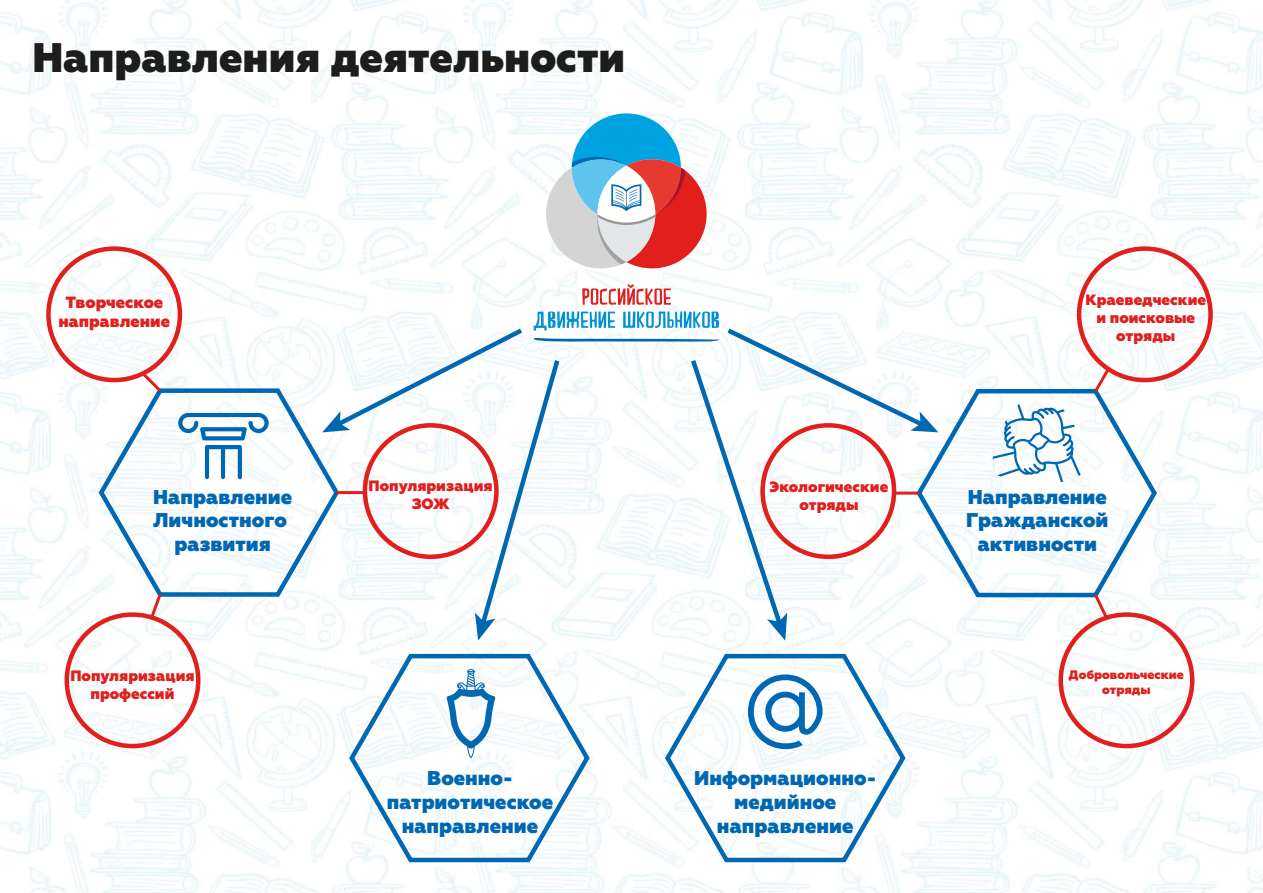
<style>
.page{position:relative;width:1263px;height:893px;background:#fff}
.page>*{position:absolute;margin:0;border:0;box-sizing:border-box;transform-origin:0 0}
.t1{font:800 41.25px "Geometria";color:#1d1d1b}
.t2{font:800 19.95px/23.9px "Geometria";color:#0067b2;text-align:center}
.t3{font:800 16.2px/19.5px "Geometria";color:#e11f1d;text-align:center}
.t4{font:800 15px/18px "Geometria";color:#e11f1d;text-align:center}
.t5{font:800 12.3px/14.7px "Geometria";color:#e11f1d;text-align:center}
</style>
<div class="page">
<img style="left:0;top:0;width:1263px;height:893px">
<svg style="left:582px;top:284px;width:89px;height:21px"></svg>
<svg style="left:546px;top:113px;width:161px;height:155px"></svg>
<svg style="left:96px;top:386px;width:226px;height:215px"></svg>
<svg style="left:347px;top:652px;width:245px;height:214px"></svg>
<svg style="left:662px;top:652px;width:246px;height:214px"></svg>
<svg style="left:938px;top:387px;width:221px;height:214px"></svg>
<div style="left:46px;top:246px;width:136px;height:136px;border:4px solid #e11f1d;border-radius:50%"></div>
<div style="left:65px;top:612px;width:135px;height:136px;border:4px solid #e11f1d;border-radius:50%"></div>
<div style="left:1077px;top:246px;width:136px;height:136px;border:4px solid #e11f1d;border-radius:50%"></div>
<div style="left:1058px;top:612px;width:136px;height:136px;border:4px solid #e11f1d;border-radius:50%"></div>
<svg style="left:322px;top:311px;width:616px;height:330px"></svg>
<svg style="left:178px;top:413px;width:91px;height:66px"></svg>
<svg style="left:993px;top:404px;width:88px;height:78px"></svg>
<svg style="left:748px;top:674px;width:74px;height:75px"></svg>
<svg style="left:446px;top:669px;width:49px;height:89px"></svg>
<hr style="left:894px;top:492px;width:25px;height:3px;background:#e11f1d">
<svg style="left:1091px;top:591px;width:19px;height:31px"></svg>
<svg style="left:1091px;top:365px;width:21px;height:30px"></svg>
<hr style="left:337px;top:491px;width:28px;height:3px;background:#e11f1d">
<svg style="left:139px;top:370px;width:25px;height:25px"></svg>
<svg style="left:148px;top:591px;width:16px;height:30px"></svg>
<h1 class="t1" style="left:32px;top:33px;width:594px">Направления деятельности</h1>
<p class="t3" style="left:59px;top:293px;width:113px">Творческое направление</p>
<p class="t2" style="left:153px;top:485px;width:140px">Направление<br>Личностного развития</p>
<p class="t4" style="left:70px;top:667px;width:126px">Популяризация профессий</p>
<p class="t4" style="left:369px;top:477px;width:126px">Популяризация<br>ЗОЖ</p>
<p class="t4" style="left:769px;top:478px;width:120px">Экологические отряды</p>
<p class="t2" style="left:387px;top:767px;width:168px">Военно&shy;патриотическое направление</p>
<p class="t2" style="left:694px;top:767px;width:184px">Информационно&shy;медийное направление</p>
<p class="t4" style="left:1085px;top:292px;width:122px">Краеведческие и поисковые отряды</p>
<p class="t2" style="left:966px;top:485px;width:144px">Направление<br>Гражданской активности</p>
<p class="t5" style="left:1069px;top:668px;width:117px">Добровольческие отряды</p>
</div>
